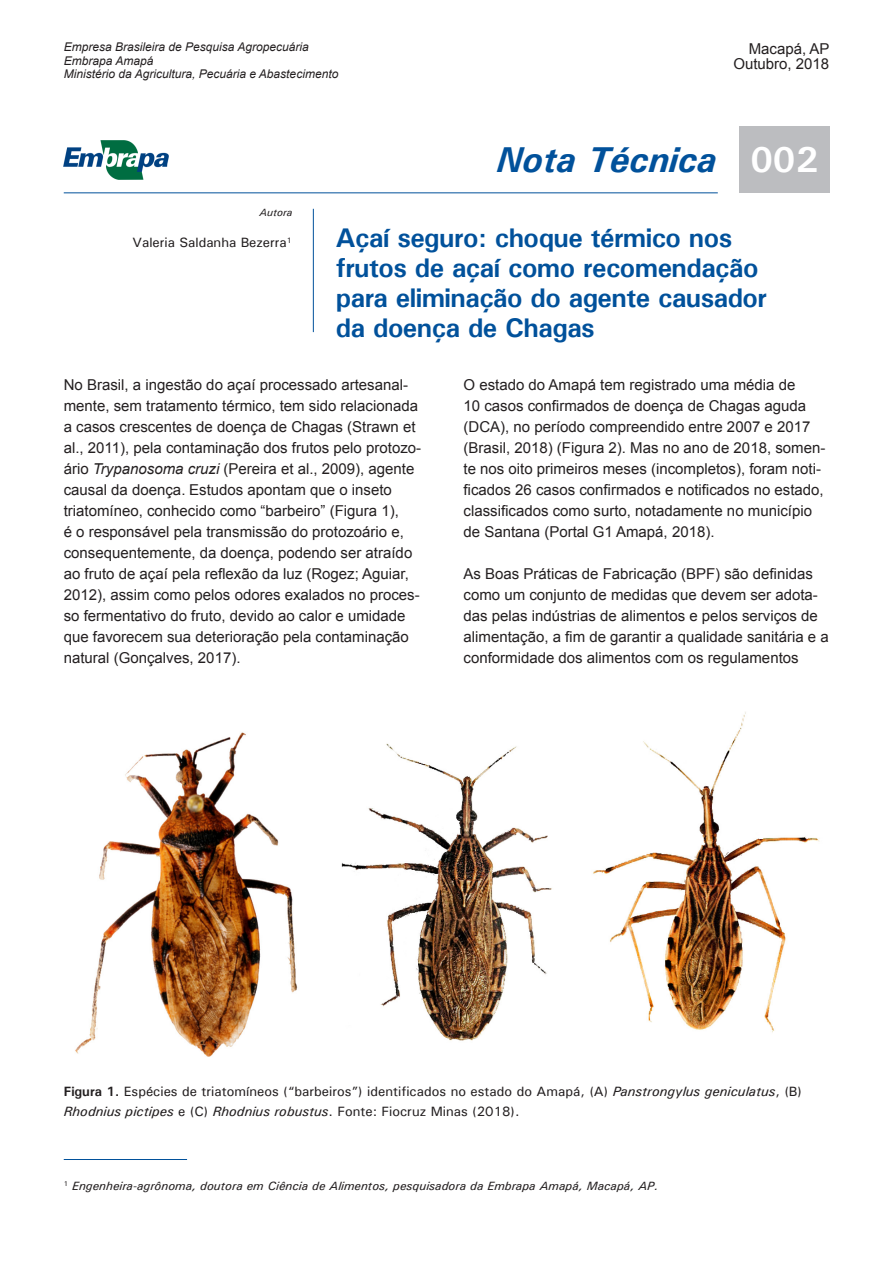
<style>
.page{position:relative;width:893px;height:1263px;background:#fff}
.page>*{position:absolute;margin:0;border:0;box-sizing:border-box;transform-origin:0 0}
.t1{font:italic 700 36px "Univers";color:#01519b}
.t2{font:700 27px/30px "Univers";letter-spacing:-.02em;color:#01519b}
.t3{font:15px/21px "Arial";color:#231f20}
.t4{font:500 13.5px/19.5px "Univers";color:#231f20}
.t5{font:italic 12px/13.5px "Arial";color:#231f20}
.t6{font:italic 12px "Univers ATT";color:#231f20}
.t7{font:italic 500 10.5px "Univers";color:#231f20}
.s1{font-style:normal;color:#fff}
.s2{font-style:italic}
.s3{font-weight:700}
</style>
<div class="page">
<div style="left:739px;top:127px;width:90px;height:66px;background:#bcbdc0"></div>
<img style="left:64px;top:140px;width:105px;height:39px">
<hr style="left:64px;top:192px;width:654px;height:1px;background:#01519b">
<hr style="left:313px;top:209px;width:1px;height:123px;background:#01519b">
<hr style="left:64px;top:1159px;width:123px;height:1px;background:#01519b">
<img style="left:75px;top:712px;width:745px;height:345px">
<p class="t5" style="left:64px;top:40px;width:276px">Empresa Brasileira de Pesquisa Agropecuária<br>Embrapa Amapá<br>Ministério da Agricultura, Pecuária e Abastecimento</p>
<p class="t7" style="left:260px;top:206px;width:34px">Autora</p>
<p class="t3" style="left:733px;top:41px;width:98px;line-height:15px;text-align:right">Macapá, AP<br>Outubro, 2018</p>
<h1 class="t1" style="left:497px;top:137px;width:323px">Nota Técnica<span class="s1">1 002</span></h1>
<p class="t4" style="left:132px;top:232px;width:161px">Valeria Saldanha Bezerra<sup>1</sup></p>
<h2 class="t2" style="left:336px;top:222px;width:433px">Açaí seguro: choque térmico nos frutos de açaí como recomendação para eliminação do agente causador da doença de Chagas</h2>
<p class="t3" style="left:64px;top:374px;width:359px">No Brasil, a ingestão do açaí processado artesanal&shy;mente, sem tratamento térmico, tem sido relacionada a casos crescentes de doença de Chagas (Strawn et al., 2011), pela contaminação dos frutos pelo protozo&shy;ário <span class="s2">Trypanosoma cruzi</span> (Pereira et al., 2009), agente causal da doença. Estudos apontam que o inseto triatomíneo, conhecido como “barbeiro” (Figura 1),<br>é o responsável pela transmissão do protozoário e, consequentemente, da doença, podendo ser atraído ao fruto de açaí pela reflexão da luz (Rogez; Aguiar, 2012), assim como pelos odores exalados no proces&shy;so fermentativo do fruto, devido ao calor e umidade que favorecem sua deterioração pela contaminação natural (Gonçalves, 2017).</p>
<p class="t3" style="left:463px;top:374px;width:363px">O estado do Amapá tem registrado uma média de<br>10 casos confirmados de doença de Chagas aguda (DCA), no período compreendido entre 2007 e 2017 (Brasil, 2018) (Figura 2). Mas no ano de 2018, somen&shy;te nos oito primeiros meses (incompletos), foram noti&shy;ficados 26 casos confirmados e notificados no estado, classificados como surto, notadamente no município de Santana (Portal G1 Amapá, 2018).</p>
<p class="t3" style="left:463px;top:563px;width:367px">As Boas Práticas de Fabricação (BPF) são definidas como um conjunto de medidas que devem ser adota&shy;das pelas indústrias de alimentos e pelos serviços de alimentação, a fim de garantir a qualidade sanitária e a conformidade dos alimentos com os regulamentos</p>
<p class="t4" style="left:64px;top:1082px;width:739px"><span class="s3">Figura 1.</span> Espécies de triatomíneos (“barbeiros”) identificados no estado do Amapá, (A) <span class="s2">Panstrongylus geniculatus</span>, (B)<br><span class="s2">Rhodnius pictipes</span> e (C) <span class="s2">Rhodnius robustus</span>. Fonte: Fiocruz Minas (2018).</p>
<p class="t6" style="left:64px;top:1178px;width:596px"><sup>1</sup> Engenheira-agrônoma, doutora em Ciência de Alimentos, pesquisadora da Embrapa Amapá, Macapá, AP.</p>
</div>
